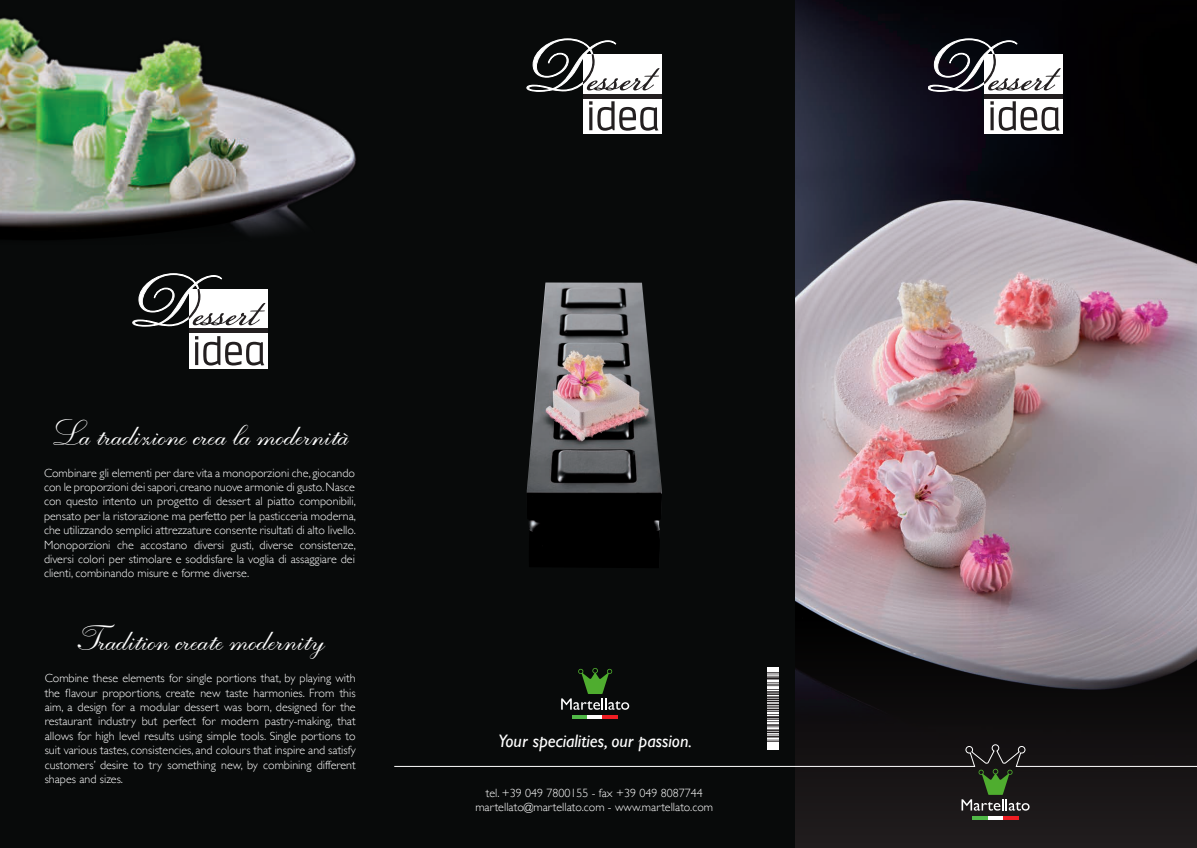
<style>
.page{position:relative;width:1197px;height:848px;background:#fff}
.page>*{position:absolute;margin:0;border:0;box-sizing:border-box;transform-origin:0 0}
.t1{font:italic 700 36px "Kuenstler Script Two";color:#fff}
.t2{font:italic 18px "Gill Sans";color:#fff}
.t3{font:300 12px/14.4px "Gill Sans";color:#fff;text-align:justify}
</style>
<div class="page">
<img style="left:794px;top:0;width:402px;height:573px">
<svg style="left:794px;top:573px;width:402px;height:275px;background:#4d474b"></svg>
<div style="left:0;top:0;width:794px;height:848px;background:#080a0a"></div>
<svg style="left:972px;top:815px;width:15px;height:4px"></svg>
<svg style="left:987px;top:815px;width:15px;height:4px"></svg>
<svg style="left:1002px;top:815px;width:16px;height:4px"></svg>
<img style="left:767px;top:667px;width:11px;height:77px">
<svg style="left:561px;top:668px;width:68px;height:41px"></svg>
<hr style="left:572px;top:715px;width:15px;height:3px;background:#51b948">
<hr style="left:587px;top:715px;width:15px;height:3px;background:#fff">
<hr style="left:602px;top:715px;width:15px;height:3px;background:#ee1d23">
<svg style="left:394px;top:744px;width:802px;height:66px"></svg>
<div style="left:984px;top:55px;width:78px;height:79px;background:#fff"></div>
<hr style="left:984px;top:94px;width:78px;height:4px;background:#231f20">
<svg style="left:990px;top:101px;width:69px;height:30px"></svg>
<svg style="left:928px;top:39px;width:132px;height:53px"></svg>
<div style="left:583px;top:55px;width:78px;height:79px;background:#fff"></div>
<hr style="left:583px;top:94px;width:78px;height:4px;background:#231f20">
<svg style="left:589px;top:101px;width:69px;height:30px"></svg>
<svg style="left:527px;top:39px;width:132px;height:53px"></svg>
<img style="left:526px;top:282px;width:136px;height:250px">
<img style="left:0;top:17px;width:356px;height:218px">
<div style="left:189px;top:290px;width:79px;height:79px;background:#fff"></div>
<hr style="left:189px;top:329px;width:79px;height:4px;background:#231f20">
<svg style="left:195px;top:336px;width:69px;height:29px"></svg>
<svg style="left:133px;top:274px;width:132px;height:52px"></svg>
<h1 class="t1" style="left:52px;top:414px;width:298px">Latradizionecrealamodernità</h1>
<p class="t3" style="left:44px;top:465px;width:313px">Combinare gli elementi per dare vita a monoporzioni che, giocando con le proporzioni dei sapori, creano nuove armonie di gusto. Nasce con questo intento un progetto di dessert al piatto componibili, pensato per la ristorazione ma perfetto per la pasticceria moderna, che utilizzando semplici attrezzature consente risultati di alto livello.<br>Monoporzioni che accostano diversi gusti, diverse consistenze, diversi colori per stimolare e soddisfare la voglia di assaggiare dei clienti, combinando misure e forme diverse.</p>
<h1 class="t1" style="left:77px;top:620px;width:249px">Traditioncreatemodernity</h1>
<p class="t3" style="left:45px;top:670px;width:312px">Combine these elements for single portions that, by playing with the flavour proportions, create new taste harmonies. From this aim, a design for a modular dessert was born, designed for the restaurant industry but perfect for modern pastry-making, that allows for high level results using simple tools. Single portions to suit various tastes, consistencies, and colours that inspire and satisfy customers’ desire to try something new, by combining different shapes and sizes.</p>
<h2 class="t2" style="left:498px;top:730px;width:195px">Your specialities, our passion.</h2>
<p class="t3" style="left:475px;top:785px;width:239px;text-align:center">tel. +39 049 7800155 - fax +39 049 8087744 martellato@martellato.com - www.martellato.com</p>
</div>
